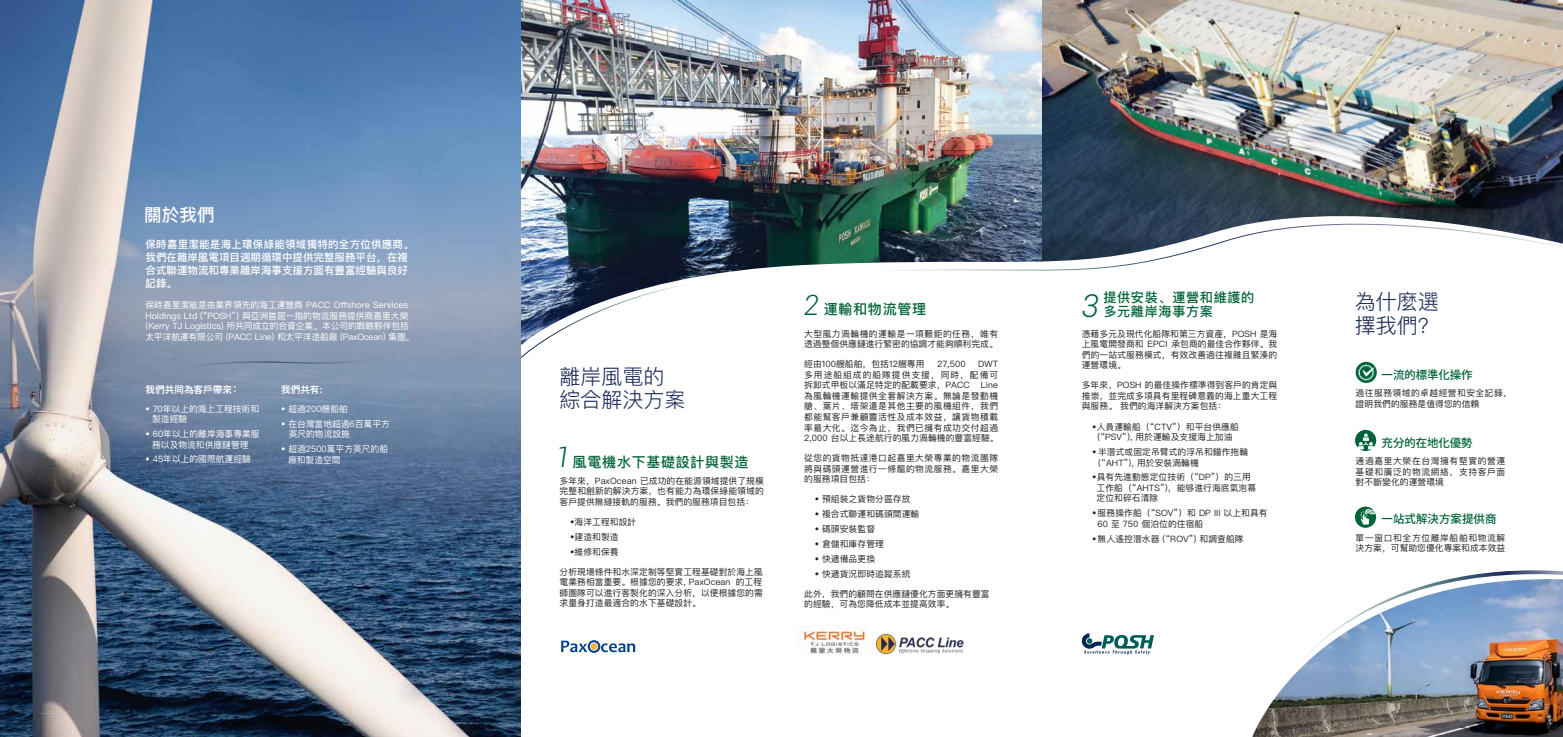
<style>
.page{position:relative;width:1563px;height:737px;background:#fff}
.page>*{position:absolute;margin:0;border:0;box-sizing:border-box;transform-origin:0 0}
.t1{font:italic 300 31.5px "Roboto";color:#006438}
.t2{font:300 21px/23.6px "Ping Fang SC";color:#192959}
.t3{font:500 17.5px "Ping Fang SC";color:#fff}
.t4{font:500 14px "Ping Fang SC";letter-spacing:.05em;color:#006438}
.t5{font:500 13.12px "Ping Fang SC";letter-spacing:.05em;color:#006438}
.t6{font:500 11.38px "Koz Go Pr 6 N";color:#006438}
.t7{font:500 10.5px/13.1px "Ping Fang SC";color:#fff}
.t8{font:600 9.62px "Ping Fang SC";color:#fff}
.t9{font:8.75px/10.5px "Ping Fang SC";letter-spacing:.01em;color:#231f20;text-align:justify}
.t10{font:8.75px/10.5px "Ping Fang SC";color:#fff}
.t11{font:8.75px/10.5px "Ping Fang SC";letter-spacing:.075em;color:#231f20}
.t12{font:8.75px/10.5px "Ping Fang SC";letter-spacing:.055em;color:#231f20}
.s1{font-weight:500;font-size:11.38px}
.s2{font-family:"Roboto";font-weight:300;font-style:italic;font-size:28px}
</style>
<div class="page">
<svg style="left:1355px;top:506px;width:21px;height:22px"></svg>
<svg style="left:1360px;top:509px;width:15px;height:15px"></svg>
<svg style="left:1355px;top:430px;width:21px;height:21px"></svg>
<svg style="left:1357px;top:433px;width:17px;height:16px"></svg>
<svg style="left:1355px;top:362px;width:21px;height:21px"></svg>
<svg style="left:1358px;top:364px;width:17px;height:16px"></svg>
<svg style="left:1450px;top:570px;width:113px;height:9px"></svg>
<img style="left:1252px;top:579px;width:311px;height:158px">
<img style="left:1042px;top:0;width:521px;height:197px">
<img style="left:521px;top:0;width:521px;height:274px">
<svg style="left:521px;top:274px;width:193px;height:84px"></svg>
<svg style="left:864px;top:197px;width:699px;height:77px"></svg>
<img style="left:960px;top:0;width:495px;height:4px">
<img style="left:796px;top:625px;width:71px;height:31px">
<img style="left:876px;top:633px;width:88px;height:22px">
<svg style="left:1081px;top:633px;width:73px;height:21px"></svg>
<svg style="left:561px;top:640px;width:74px;height:13px"></svg>
<img style="left:0;top:0;width:521px;height:737px">
<svg style="left:182px;top:359px;width:192px;height:11px;background:#8092ab"></svg>
<h3 class="t3" style="left:144px;top:204px;width:72px">關於我們</h3>
<p class="t7" style="left:145px;top:238px;width:270px">保時嘉里潔能是海上環保綠能領域獨特的全方位供應商。我們在離岸風電項目週期循環中提供完整服務平台，在複合式聯運物流和專業離岸海事支援方面有豐富經驗與良好記錄。</p>
<p class="t10" style="left:145px;top:300px;width:270px">保時嘉里潔能是由業界領先的海工運營商 PACC Offshore Services Holdings Ltd (“POSH”) 與亞洲首屈一指的物流服務提供商嘉里大榮(Kerry TJ Logistics) 所共同成立的合資企業。本公司的戰略夥伴包括太平洋航運有限公司 (PACC Line) 和太平洋造船廠 (PaxOcean) 集團。</p>
<p class="t8" style="left:145px;top:384px;width:100px">我們共同為客戶帶來<span class="s1">：</span></p>
<p class="t10" style="left:152px;top:403px;width:108px;text-indent:-7px">• 70年以上的海上工程技術和製造經驗</p>
<p class="t10" style="left:145px;top:429px;width:116px;text-align:center">• 60年以上的離岸海事專業服務以及物流和供應鏈管理</p>
<p class="t10" style="left:145px;top:454px;width:107px">• 45年以上的國際航運經驗</p>
<p class="t8" style="left:281px;top:384px;width:43px">我們共有:</p>
<p class="t10" style="left:281px;top:403px;width:68px">• 超過200艘船舶</p>
<p class="t10" style="left:289px;top:418px;width:103px;text-indent:-8px">• 在台灣當地超過6百萬平方英尺的物流設施</p>
<p class="t10" style="left:288px;top:444px;width:102px;text-indent:-7px">• 超過2500萬平方英尺的船廠和製造空間</p>
<h2 class="t2" style="left:559px;top:364px;width:127px">離岸風電的綜合解決方案</h2>
<h3 class="t4" style="left:555px;top:453px;width:194px"><span class="s2">1</span>風電機水下基礎設計與製造</h3>
<p class="t9" style="left:559px;top:475px;width:206px">多年來，PaxOcean 已成功的在能源領域提供了規模完整和創新的解決方案，也有能力為環保綠能領域的客戶提供無縫接軌的服務。我們的服務項目包括：</p>
<p class="t9" style="left:570px;top:517px;width:68px">•海洋工程和設計</p>
<p class="t9" style="left:570px;top:531px;width:50px">•建造和製造</p>
<p class="t9" style="left:570px;top:546px;width:50px">•維修和保養</p>
<p class="t9" style="left:559px;top:566px;width:205px">分析現場條件和水深定制等堅實工程基礎對於海上風電業務相當重要。根據您的要求, PaxOcean 的工程師團隊可以進行客製化的深入分析，以便根據您的需求量身打造最適合的水下基礎設計。</p>
<h3 class="t4" style="left:803px;top:301px;width:124px"><span class="s2">2</span> 運輸和物流管理</h3>
<p class="t9" style="left:804px;top:328px;width:195px">大型風力渦輪機的運輸是一項艱鉅的任務，唯有透過整個供應鏈進行緊密的協調才能夠順利完成。</p>
<p class="t9" style="left:804px;top:359px;width:122px">經由100艘船舶，包括12艘專用</p>
<p class="t9" style="left:937px;top:359px;width:30px">27,500</p>
<p class="t9" style="left:804px;top:359px;width:196px;text-indent:174px">DWT多用途船組成的船隊提供支援，同時，配備可拆卸式甲板以滿足特定的配載要求，PACC Line為風輪機運輸提供全套解決方案。無論是發動機艙、葉片、塔架還是其他主要的風機組件，我們都能幫客戶兼顧靈活性及成本效益，讓貨物積載率最大化。迄今為止，我們已擁有成功交付超過2,000 台以上長途航行的風力渦輪機的豐富經驗。</p>
<p class="t9" style="left:804px;top:453px;width:195px">從您的貨物抵達港口起嘉里大榮專業的物流團隊將與碼頭運營進行一條龍的物流服務。嘉里大榮的服務項目包括：</p>
<p class="t9" style="left:814px;top:494px;width:97px">• 預組裝之貨物分區存放</p>
<p class="t9" style="left:814px;top:509px;width:106px">• 複合式聯運和碼頭間運輸</p>
<p class="t9" style="left:814px;top:524px;width:62px">• 碼頭安裝監督</p>
<p class="t9" style="left:814px;top:538px;width:71px">• 倉儲和庫存管理</p>
<p class="t9" style="left:814px;top:553px;width:62px">• 快遞備品更換</p>
<p class="t9" style="left:814px;top:568px;width:97px">• 快遞貨況即時追蹤系統</p>
<p class="t9" style="left:804px;top:588px;width:187px">此外，我們的顧問在供應鏈優化方面更擁有豐富的經驗，可為您降低成本並提高效率。</p>
<h3 class="t5" style="left:1103px;top:289px;width:152px">提供安裝、運營和維護的</h3>
<h1 class="t1" style="left:1081px;top:284px;width:19px">3</h1>
<h3 class="t5" style="left:1103px;top:303px;width:111px">多元離岸海事方案</h3>
<p class="t9" style="left:1082px;top:328px;width:197px">憑藉多元及現代化船隊和第三方資產，POSH 是海上風電開發商和 EPCI 承包商的最佳合作夥伴。我們的一站式服務模式，有效改善過往複雜且緊湊的運營環境。</p>
<p class="t9" style="left:1082px;top:380px;width:197px">多年來，POSH 的最佳操作標準得到客戶的肯定與推崇，並完成多項具有里程碑意義的海上重大工程與服務。 我們的海洋解決方案包括：</p>
<p class="t9" style="left:1092px;top:421px;width:148px;text-align:center">•人員運輸船（“CTV”）和平台供應船(“PSV”), 用於運輸及支援海上加油</p>
<p class="t9" style="left:1098px;top:447px;width:151px;text-indent:-6px">•半潛式或固定吊臂式的浮吊和錨作拖輪(“AHT”), 用於安裝渦輪機</p>
<p class="t9" style="left:1096px;top:472px;width:161px;text-align:left;text-indent:-4px">•具有先進動態定位技術（“DP”）的三用工作船（“AHTS”)，能够進行海底氣泡幕定位和碎石清除</p>
<p class="t9" style="left:1097px;top:508px;width:172px;text-indent:-5px">•服務操作船（“SOV”）和 DP III 以上和具有<br>60 至 750 個泊位的住宿船</p>
<p class="t9" style="left:1092px;top:533px;width:153px">•無人遙控潛水器 (“ROV”) 和調查船隊</p>
<h2 class="t2" style="left:1355px;top:290px;width:85px">為什麼選擇我們?</h2>
<h3 class="t6" style="left:1381px;top:368px;width:92px">一流的標準化操作</h3>
<p class="t12" style="left:1355px;top:388px;width:158px">過往服務領域的卓越經營和安全記錄，證明我們的服務是值得您的信賴</p>
<h3 class="t6" style="left:1381px;top:436px;width:92px">充分的在地化優勢</h3>
<p class="t9" style="left:1355px;top:456px;width:151px">通過嘉里大榮在台灣擁有堅實的營運基礎和廣泛的物流網絡，支持客戶面對不斷變化的運營環境</p>
<h3 class="t6" style="left:1381px;top:513px;width:116px">一站式解決方案提供商</h3>
<p class="t11" style="left:1355px;top:532px;width:151px">單一窗口和全方位離岸船舶和物流解決方案，可幫助您優化專案和成本效益</p>
</div>
